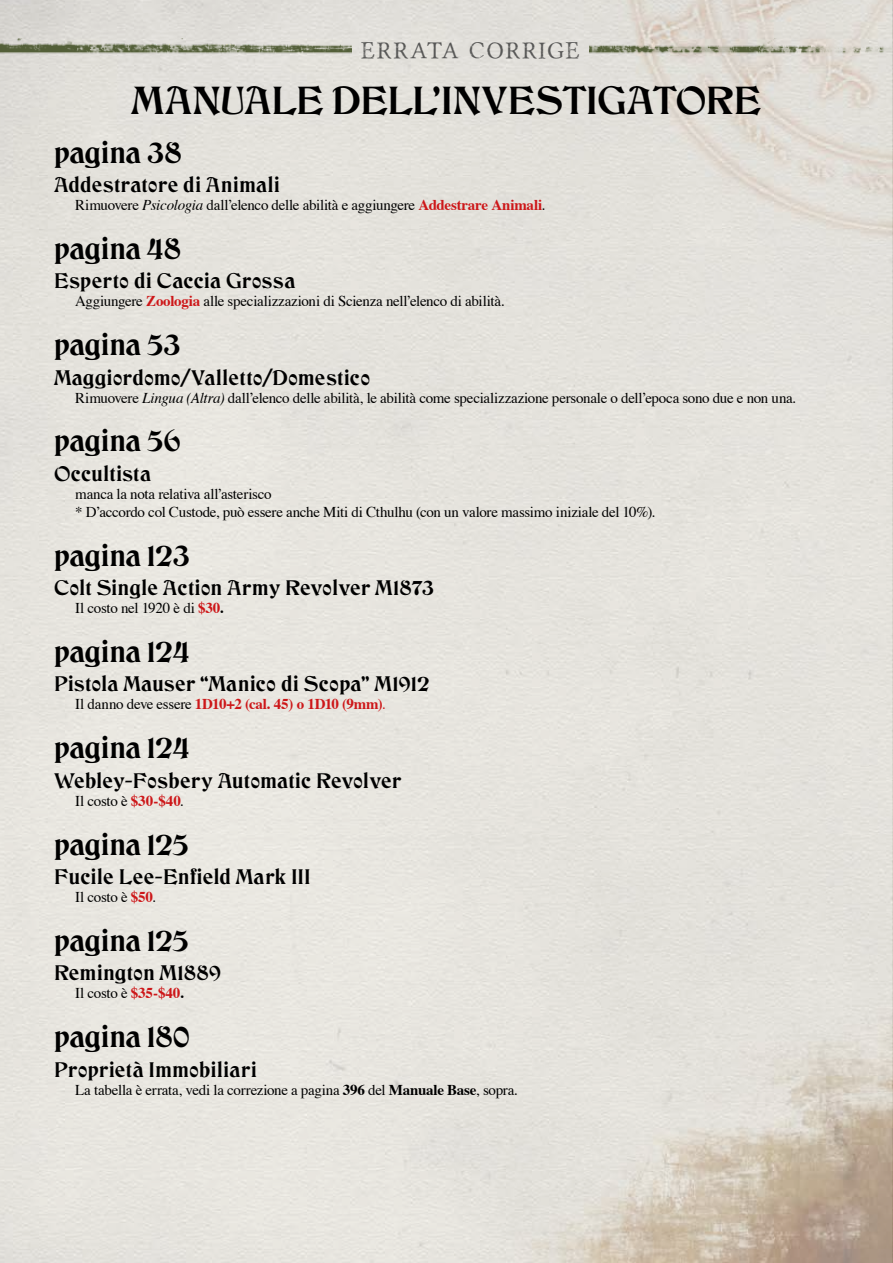
<style>
.page{position:relative;width:893px;height:1263px;background:#fff}
.page>*{position:absolute;margin:0;border:0;box-sizing:border-box;transform-origin:0 0}
.t1{font:39px "Cristoforo Cthulhu Regular";letter-spacing:-.01em;color:#000}
.t2{font:30px "Cristoforo Cthulhu Regular";letter-spacing:-.015em;color:#000}
.t3{font:21px "Cristoforo Cthulhu Regular";letter-spacing:.01em;color:#000}
.t4{font:18px "Portmanteau";letter-spacing:.005em;color:#575756}
.t5{font:15px/18px "Times";letter-spacing:-.02em;color:#000}
.t6{font:700 15px "Times";letter-spacing:-.015em;color:#cd1719}
.s1{font-style:italic}
.s2{font-weight:700;color:#cd1719}
.s3{font-weight:700}
.s4{font-weight:400;color:#000}
.s5{font-weight:400}
</style>
<div class="page">
<img style="left:0;top:0;width:893px;height:1263px">
<img style="left:590px;top:39px;width:301px;height:20px">
<img style="left:0;top:39px;width:352px;height:20px">
<p class="t4" style="left:360px;top:38px;width:221px">ERRATA CORRIGE</p>
<h1 class="t1" style="left:132px;top:70px;width:631px">MANUALE DELL’INVESTIGATORE</h1>
<h2 class="t2" style="left:54px;top:129px;width:130px">pagina 38</h2>
<h3 class="t3" style="left:54px;top:169px;width:227px">Addestratore di Animali</h3>
<p class="t5" style="left:75px;top:195px;width:472px">Rimuovere <span class="s1">Psicologia</span> dall’elenco delle abilità e aggiungere <span class="s2">Addestrare Animali</span>.</p>
<h2 class="t2" style="left:54px;top:225px;width:129px">pagina 48</h2>
<h3 class="t3" style="left:54px;top:265px;width:243px">Esperto di Caccia Grossa</h3>
<p class="t5" style="left:75px;top:291px;width:431px">Aggiungere <span class="s2">Zoologia</span> alle specializzazioni di Scienza nell’elenco di abilità.</p>
<h2 class="t2" style="left:54px;top:321px;width:128px">pagina 53</h2>
<h3 class="t3" style="left:54px;top:361px;width:318px">Maggiordomo/Valletto/Domestico</h3>
<p class="t5" style="left:75px;top:387px;width:723px">Rimuovere <span class="s1">Lingua (Altra)</span> dall’elenco delle abilità, le abilità come specializzazione personale o dell’epoca sono due e non una.</p>
<h2 class="t2" style="left:54px;top:418px;width:129px">pagina 56</h2>
<h3 class="t3" style="left:54px;top:457px;width:99px">Occultista</h3>
<p class="t5" style="left:75px;top:484px;width:582px">manca la nota relativa all’asterisco<br>* D’accordo col Custode, può essere anche Miti di Cthulhu (con un valore massimo iniziale del 10%).</p>
<h2 class="t2" style="left:54px;top:532px;width:137px">pagina 123</h2>
<h3 class="t3" style="left:54px;top:572px;width:382px">Colt Single Action Army Revolver M1873</h3>
<p class="t5" style="left:75px;top:598px;width:150px">Il costo nel 1920 è di <span class="s2">$30</span><span class="s3">.</span></p>
<h2 class="t2" style="left:54px;top:628px;width:137px">pagina 124</h2>
<h3 class="t3" style="left:54px;top:668px;width:377px">Pistola Mauser “Manico di Scopa” M1912</h3>
<p class="t6" style="left:75px;top:690px;width:312px"><span class="s4">Il danno deve essere</span> 1D10+2 (cal. 45) o 1D10 (9mm)<span class="s5">.</span></p>
<h2 class="t2" style="left:54px;top:725px;width:137px">pagina 124</h2>
<h3 class="t3" style="left:54px;top:764px;width:349px">Webley-Fosbery Automatic Revolver</h3>
<p class="t5" style="left:75px;top:790px;width:110px">Il costo è <span class="s2">$30-$40</span>.</p>
<h2 class="t2" style="left:54px;top:821px;width:136px">pagina 125</h2>
<h3 class="t3" style="left:54px;top:860px;width:258px">Fucile Lee-Enfield Mark III</h3>
<p class="t5" style="left:75px;top:887px;width:83px">Il costo è <span class="s2">$50</span>.</p>
<h2 class="t2" style="left:54px;top:917px;width:136px">pagina 125</h2>
<h3 class="t3" style="left:54px;top:957px;width:169px">Remington M1889</h3>
<p class="t5" style="left:75px;top:983px;width:110px">Il costo è <span class="s2">$35-$40</span><span class="s3">.</span></p>
<h2 class="t2" style="left:54px;top:1013px;width:138px">pagina 180</h2>
<h3 class="t3" style="left:54px;top:1053px;width:204px">Proprietà Immobiliari</h3>
<p class="t5" style="left:75px;top:1079px;width:444px">La tabella è errata, vedi la correzione a pagina <span class="s3">396</span> del <span class="s3">Manuale Base</span>, sopra.</p>
</div>
